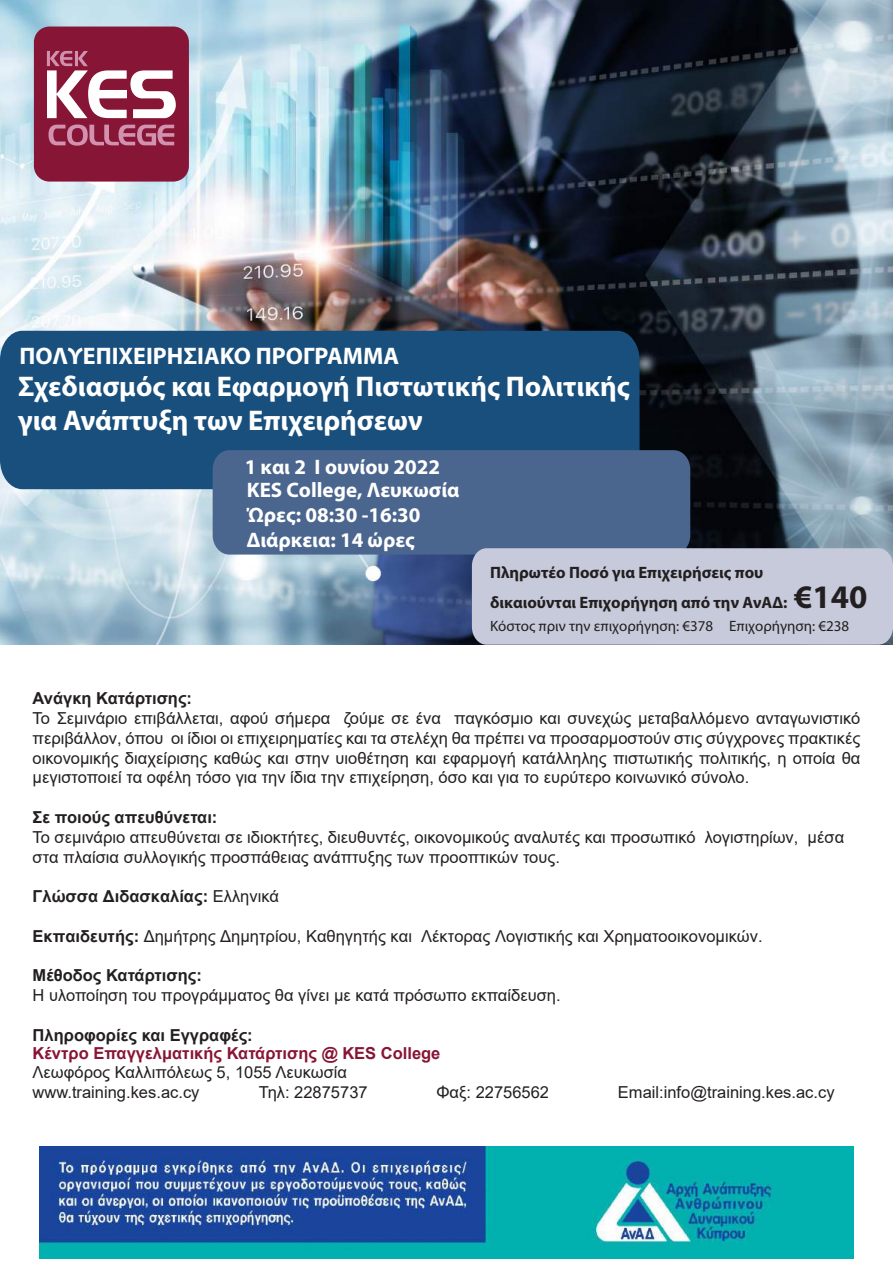
<style>
.page{position:relative;width:893px;height:1263px;background:#fff}
.page>*{position:absolute;margin:0;border:0;box-sizing:border-box;transform-origin:0 0}
.t1{font:700 28.5px/34.2px "Myriad Pro";color:#fff}
.t2{font:700 24px "Myriad Pro";color:#fff}
.t3{font:700 21px/23.1px "Myriad Pro";color:#fff}
.t4{font:16.5px/19.8px "Arial";color:#231f20}
.t5{font:700 16.5px "Arial";color:#231f20}
.t6{font:700 16.5px/30.5px "Myriad Pro";color:#231f20}
.t7{font:700 16.5px "Arial";color:#871535}
.t8{font:15px "Myriad Pro";color:#231f20}
.s1{font-size:33px}
.s2{font-weight:400}
.s3{font-weight:700}
</style>
<div class="page">
<img style="left:0;top:0;width:893px;height:644px">
<img style="left:40px;top:1147px;width:813px;height:111px">
<div style="left:34px;top:27px;width:155px;height:155px;background:#871535;border-radius:16px"></div>
<svg style="left:48px;top:124px;width:126px;height:22px"></svg>
<svg style="left:47px;top:51px;width:129px;height:67px"></svg>
<div style="left:0;top:331px;width:640px;height:158px;background:#194f7c"></div>
<div style="left:213px;top:450px;width:477px;height:105px;background:#4b668e"></div>
<div style="left:472px;top:548px;width:421px;height:97px;background:#c6cada"></div>
<h2 class="t2" style="left:20px;top:340px;width:381px">ΠΟΛΥΕΠΙΧΕΙΡΗΣΙΑΚΟ ΠΡΟΓΡΑΜΜΑ</h2>
<h1 class="t1" style="left:18px;top:368px;width:613px">Σχεδιασμός και Εφαρμογή Πιστωτικής Πολιτικής για Ανάπτυξη των Επιχειρήσεων</h1>
<p class="t3" style="left:245px;top:454px;width:216px">1 και 2 Ι ουνίου 2022<br>KES College, Λευκωσία</p>
<p class="t3" style="left:247px;top:501px;width:175px;line-height:25.2px">Ώρες: 08:30 -16:30<br>Διάρκεια: 14 ώρες</p>
<p class="t6" style="left:490px;top:556px;width:379px">Πληρωτέο Ποσό για Επιχειρήσεις που<br>δικαιούνται Επιχορήγηση από την ΑνΑΔ: <span class="s1">€140</span></p>
<p class="t8" style="left:490px;top:616px;width:361px">Κόστος πριν την επιχορήγηση: €378 Επιχορήγηση: €238</p>
<p class="t5" style="left:33px;top:687px;width:161px">Ανάγκη Κατάρτισης:</p>
<p class="t4" style="left:33px;top:708px;width:829px;text-align:justify">Το Σεμινάριο επιβάλλεται, αφού σήμερα ζούμε σε ένα παγκόσμιο και συνεχώς μεταβαλλόμενο ανταγωνιστικό περιβάλλον, όπου οι ίδιοι οι επιχειρηματίες και τα στελέχη θα πρέπει να προσαρμοστούν στις σύγχρονες πρακτικές οικονομικής διαχείρισης καθώς και στην υιοθέτηση και εφαρμογή κατάλληλης πιστωτικής πολιτικής, η οποία θα μεγιστοποιεί τα οφέλη τόσο για την ίδια την επιχείρηση, όσο και για το ευρύτερο κοινωνικό σύνολο.</p>
<p class="t5" style="left:33px;top:805px;width:186px">Σε ποιούς απευθύνεται:</p>
<p class="t4" style="left:33px;top:827px;width:813px">Το σεμινάριο απευθύνεται σε ιδιοκτήτες, διευθυντές, οικονομικούς αναλυτές και προσωπικό λογιστηρίων, μέσα στα πλαίσια συλλογικής προσπάθειας ανάπτυξης των προοπτικών τους.</p>
<p class="t5" style="left:33px;top:885px;width:248px">Γλώσσα Διδασκαλίας: <span class="s2">Ελληνικά</span></p>
<p class="t4" style="left:33px;top:926px;width:731px"><span class="s3">Εκπαιδευτής:</span> Δημήτρης Δημητρίου, Kαθηγητής και Λέκτορας Λογιστικής και Χρηματοοικονομικών.</p>
<p class="t5" style="left:33px;top:964px;width:171px">Μέθοδος Κατάρτισης:</p>
<p class="t4" style="left:33px;top:985px;width:529px">Η υλοποίηση του προγράμματος θα γίνει με κατά πρόσωπο εκπαίδευση.</p>
<p class="t5" style="left:33px;top:1023px;width:222px">Πληροφορίες και Εγγραφές:</p>
<p class="t7" style="left:33px;top:1041px;width:409px">Kέντρο Επαγγελματικής Κατάρτισης @ KES College</p>
<p class="t4" style="left:33px;top:1063px;width:316px">Λεωφόρος Καλλιπόλεως 5, 1055 Λευκωσία www.training.kes.ac.cy</p>
<p class="t4" style="left:259px;top:1082px;width:110px">Τηλ: 22875737</p>
<p class="t4" style="left:436px;top:1082px;width:114px">Φαξ: 22756562</p>
<p class="t4" style="left:618px;top:1082px;width:218px">Email:info@training.kes.ac.cy</p>
</div>
